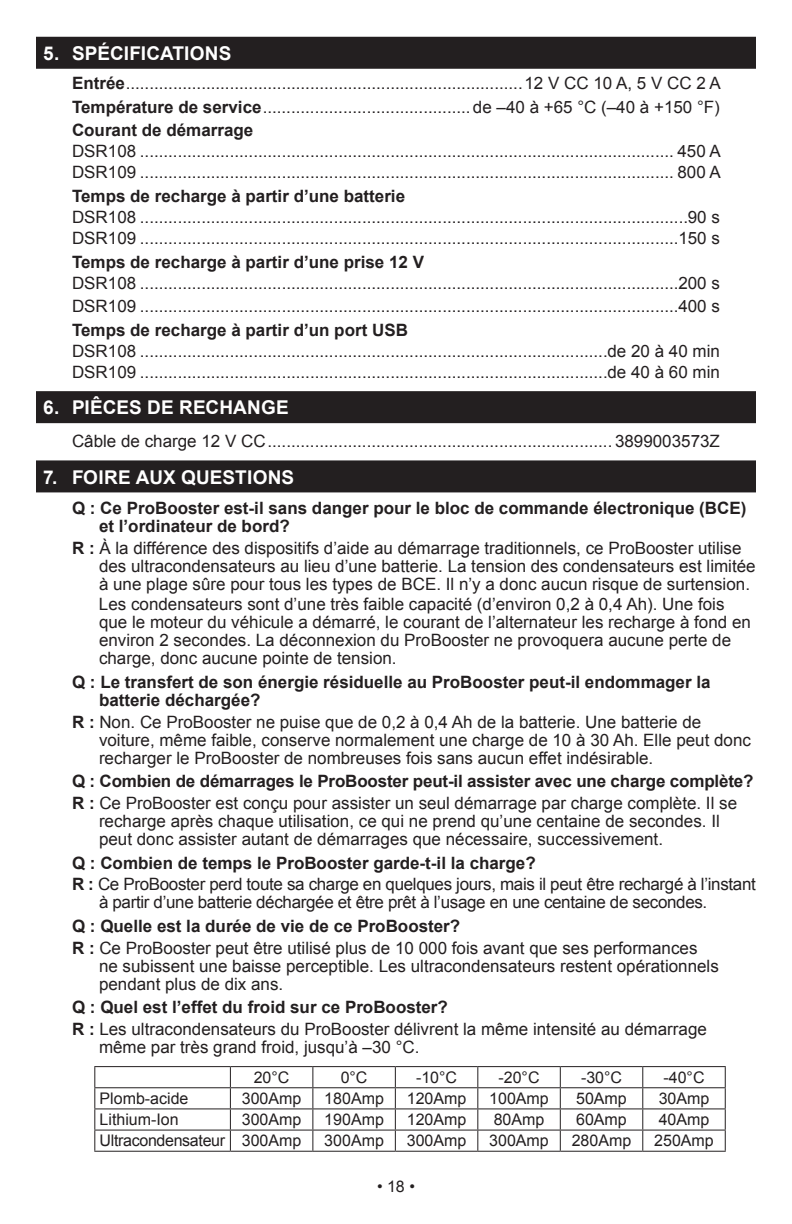
<style>
.page{position:relative;width:792px;height:1224px;background:#fff}
.page>*{position:absolute;margin:0;border:0;box-sizing:border-box;transform-origin:0 0}
.t1{font:700 19px "Arial";letter-spacing:.005em;color:#fff}
.Table_Body_Text{font:17px/18px "Arial";color:#231f20}
.Table_Body_Text-2{font:700 17px/18px "Arial";color:#231f20}
.Table_Body_Text-3{font:17px/18px "Arial";letter-spacing:-.02em;color:#231f20}
.t2{font:16px "Arial";color:#231f20}
.t3{font:16px "Arial";letter-spacing:-.02em;color:#231f20}
.s1{font-weight:700}
</style>
<div class="page">
<div style="left:36px;top:37px;width:720px;height:32px;background:#231f20"></div>
<div style="left:36px;top:391px;width:720px;height:32px;background:#231f20"></div>
<div style="left:36px;top:460px;width:720px;height:32px;background:#231f20"></div>
<hr style="left:94px;top:1066px;width:136px;height:1px;background:#231f20">
<hr style="left:230px;top:1066px;width:83px;height:1px;background:#231f20">
<hr style="left:313px;top:1066px;width:82px;height:1px;background:#231f20">
<hr style="left:395px;top:1066px;width:83px;height:1px;background:#231f20">
<hr style="left:478px;top:1066px;width:82px;height:1px;background:#231f20">
<hr style="left:560px;top:1066px;width:83px;height:1px;background:#231f20">
<hr style="left:643px;top:1066px;width:83px;height:1px;background:#231f20">
<hr style="left:94px;top:1087px;width:136px;height:1px;background:#231f20">
<hr style="left:230px;top:1087px;width:83px;height:1px;background:#231f20">
<hr style="left:313px;top:1087px;width:82px;height:1px;background:#231f20">
<hr style="left:395px;top:1087px;width:83px;height:1px;background:#231f20">
<hr style="left:478px;top:1087px;width:82px;height:1px;background:#231f20">
<hr style="left:560px;top:1087px;width:83px;height:1px;background:#231f20">
<hr style="left:643px;top:1087px;width:83px;height:1px;background:#231f20">
<hr style="left:94px;top:1108px;width:136px;height:1px;background:#231f20">
<hr style="left:230px;top:1108px;width:83px;height:1px;background:#231f20">
<hr style="left:313px;top:1108px;width:82px;height:1px;background:#231f20">
<hr style="left:395px;top:1108px;width:83px;height:1px;background:#231f20">
<hr style="left:478px;top:1108px;width:82px;height:1px;background:#231f20">
<hr style="left:560px;top:1108px;width:83px;height:1px;background:#231f20">
<hr style="left:643px;top:1108px;width:83px;height:1px;background:#231f20">
<hr style="left:94px;top:1130px;width:136px;height:1px;background:#231f20">
<svg style="left:94px;top:1067px;width:1px;height:84px"></svg>
<hr style="left:230px;top:1130px;width:83px;height:1px;background:#231f20">
<svg style="left:230px;top:1067px;width:1px;height:84px"></svg>
<hr style="left:313px;top:1130px;width:82px;height:1px;background:#231f20">
<svg style="left:312px;top:1067px;width:1px;height:84px"></svg>
<hr style="left:395px;top:1130px;width:83px;height:1px;background:#231f20">
<svg style="left:395px;top:1067px;width:1px;height:84px"></svg>
<hr style="left:478px;top:1130px;width:82px;height:1px;background:#231f20">
<svg style="left:477px;top:1067px;width:1px;height:84px"></svg>
<hr style="left:560px;top:1130px;width:83px;height:1px;background:#231f20">
<svg style="left:560px;top:1067px;width:1px;height:84px"></svg>
<hr style="left:643px;top:1130px;width:83px;height:1px;background:#231f20">
<svg style="left:642px;top:1067px;width:1px;height:84px"></svg>
<svg style="left:725px;top:1067px;width:1px;height:84px"></svg>
<hr style="left:94px;top:1151px;width:136px;height:1px;background:#231f20">
<hr style="left:230px;top:1151px;width:83px;height:1px;background:#231f20">
<hr style="left:313px;top:1151px;width:82px;height:1px;background:#231f20">
<hr style="left:395px;top:1151px;width:83px;height:1px;background:#231f20">
<hr style="left:478px;top:1151px;width:82px;height:1px;background:#231f20">
<hr style="left:560px;top:1151px;width:83px;height:1px;background:#231f20">
<hr style="left:643px;top:1151px;width:83px;height:1px;background:#231f20">
<p class="t1" style="left:43px;top:41px;width:190px">5. SPÉCIFICATIONS</p>
<p class="Table_Body_Text" style="left:72px;top:75px;width:650px"><span class="s1">Entrée</span>....................................................................................12 V CC 10 A, 5 V CC 2 A</p>
<p class="Table_Body_Text" style="left:72px;top:99px;width:649px"><span class="s1">Température de service</span>............................................de –40 à +65 °C (–40 à +150 °F)</p>
<p class="Table_Body_Text-2" style="left:72px;top:121px;width:183px">Courant de démarrage</p>
<p class="Table_Body_Text" style="left:72px;top:141px;width:650px;line-height:21px">DSR108 ................................................................................................................. 450 A<br>DSR109 ................................................................................................................. 800 A</p>
<p class="Table_Body_Text-2" style="left:72px;top:187px;width:335px">Temps de recharge à partir d’une batterie</p>
<p class="Table_Body_Text" style="left:72px;top:206px;width:649px;line-height:21px">DSR108 ....................................................................................................................90 s<br>DSR109 ..................................................................................................................150 s</p>
<p class="Table_Body_Text-2" style="left:72px;top:253px;width:354px">Temps de recharge à partir d’une prise 12 V</p>
<p class="Table_Body_Text" style="left:72px;top:274px;width:649px">DSR108 ..................................................................................................................200 s</p>
<p class="Table_Body_Text" style="left:72px;top:297px;width:649px">DSR109 ..................................................................................................................400 s</p>
<p class="Table_Body_Text-2" style="left:72px;top:321px;width:337px">Temps de recharge à partir d’un port USB</p>
<p class="Table_Body_Text" style="left:72px;top:340px;width:649px;line-height:21px">DSR108 ...................................................................................................de 20 à 40 min<br>DSR109 ...................................................................................................de 40 à 60 min</p>
<p class="t1" style="left:43px;top:395px;width:247px">6. PIÊCES DE RECHANGE</p>
<p class="Table_Body_Text" style="left:72px;top:432px;width:649px">Câble de charge 12 V CC......................................................................... 3899003573Z</p>
<p class="t1" style="left:43px;top:464px;width:253px">7. FOIRE AUX QUESTIONS</p>
<p class="Table_Body_Text-2" style="left:99px;top:500px;width:649px;text-indent:-27px">Q : Ce ProBooster est-il sans danger pour le bloc de commande électronique (BCE) et l’ordinateur de bord?</p>
<p class="Table_Body_Text" style="left:99px;top:539px;width:658px;text-indent:-27px"><span class="s1">R :</span> À la différence des dispositifs d’aide au démarrage traditionnels, ce ProBooster utilise des ultracondensateurs au lieu d’une batterie. La tension des condensateurs est limitée à une plage sûre pour tous les types de BCE. Il n’y a donc aucun risque de surtension.</p>
<p class="Table_Body_Text" style="left:99px;top:595px;width:653px">Les condensateurs sont d’une très faible capacité (d’environ 0,2 à 0,4 Ah). Une fois que le moteur du véhicule a démarré, le courant de l’alternateur les recharge à fond en environ 2 secondes. La déconnexion du ProBooster ne provoquera aucune perte de charge, donc aucune pointe de tension.</p>
<p class="Table_Body_Text-2" style="left:99px;top:674px;width:613px;text-indent:-27px">Q : Le transfert de son énergie résiduelle au ProBooster peut-il endommager la batterie déchargée?</p>
<p class="Table_Body_Text" style="left:99px;top:713px;width:654px;text-indent:-27px"><span class="s1">R :</span> Non. Ce ProBooster ne puise que de 0,2 à 0,4 Ah de la batterie. Une batterie de voiture, même faible, conserve normalement une charge de 10 à 30 Ah. Elle peut donc recharger le ProBooster de nombreuses fois sans aucun effet indésirable.</p>
<p class="Table_Body_Text-2" style="left:72px;top:773px;width:683px">Q : Combien de démarrages le ProBooster peut-il assister avec une charge complète?</p>
<p class="Table_Body_Text" style="left:99px;top:794px;width:640px;text-indent:-27px"><span class="s1">R :</span> Ce ProBooster est conçu pour assister un seul démarrage par charge complète. Il se recharge après chaque utilisation, ce qui ne prend qu’une centaine de secondes. Il peut donc assister autant de démarrages que nécessaire, successivement.</p>
<p class="Table_Body_Text-2" style="left:72px;top:854px;width:465px">Q : Combien de temps le ProBooster garde-t-il la charge?</p>
<p class="Table_Body_Text-3" style="left:99px;top:876px;width:658px;text-indent:-27px"><span class="s1">R :</span> Ce ProBooster perd toute sa charge en quelques jours, mais il peut être rechargé à l’instant à partir d’une batterie déchargée et être prêt à l’usage en une centaine de secondes.</p>
<p class="Table_Body_Text-2" style="left:72px;top:918px;width:390px">Q : Quelle est la durée de vie de ce ProBooster?</p>
<p class="Table_Body_Text" style="left:99px;top:939px;width:621px;text-indent:-27px"><span class="s1">R :</span> Ce ProBooster peut être utilisé plus de 10 000 fois avant que ses performances ne subissent une baisse perceptible. Les ultracondensateurs restent opérationnels pendant plus de dix ans.</p>
<p class="Table_Body_Text-2" style="left:72px;top:999px;width:377px">Q : Quel est l’effet du froid sur ce ProBooster?</p>
<p class="Table_Body_Text" style="left:99px;top:1020px;width:609px;text-indent:-27px"><span class="s1">R :</span> Les ultracondensateurs du ProBooster délivrent la même intensité au démarrage même par très grand froid, jusqu’à –30 °C.</p>
<p class="t2" style="left:254px;top:1067px;width:37px">20°C</p>
<p class="t2" style="left:341px;top:1067px;width:28px">0°C</p>
<p class="t2" style="left:416px;top:1067px;width:43px">-10°C</p>
<p class="t2" style="left:499px;top:1067px;width:43px">-20°C</p>
<p class="t2" style="left:581px;top:1067px;width:43px">-30°C</p>
<p class="t2" style="left:663px;top:1067px;width:43px">-40°C</p>
<p class="t2" style="left:100px;top:1088px;width:90px">Plomb-acide</p>
<p class="t2" style="left:242px;top:1088px;width:61px">300Amp</p>
<p class="t2" style="left:324px;top:1088px;width:61px">180Amp</p>
<p class="t2" style="left:407px;top:1088px;width:61px">120Amp</p>
<p class="t2" style="left:489px;top:1088px;width:61px">100Amp</p>
<p class="t2" style="left:576px;top:1088px;width:52px">50Amp</p>
<p class="t2" style="left:659px;top:1088px;width:52px">30Amp</p>
<p class="t2" style="left:100px;top:1109px;width:81px">Lithium-Ion</p>
<p class="t2" style="left:242px;top:1109px;width:61px">300Amp</p>
<p class="t2" style="left:324px;top:1109px;width:61px">190Amp</p>
<p class="t2" style="left:407px;top:1109px;width:61px">120Amp</p>
<p class="t2" style="left:494px;top:1109px;width:52px">80Amp</p>
<p class="t2" style="left:576px;top:1109px;width:52px">60Amp</p>
<p class="t2" style="left:659px;top:1109px;width:52px">40Amp</p>
<p class="t3" style="left:100px;top:1130px;width:127px">Ultracondensateur</p>
<p class="t2" style="left:242px;top:1130px;width:61px">300Amp</p>
<p class="t2" style="left:324px;top:1130px;width:61px">300Amp</p>
<p class="t2" style="left:407px;top:1130px;width:61px">300Amp</p>
<p class="t2" style="left:489px;top:1130px;width:61px">300Amp</p>
<p class="t2" style="left:572px;top:1130px;width:61px">280Amp</p>
<p class="t2" style="left:654px;top:1130px;width:61px">250Amp</p>
<p class="t2" style="left:377px;top:1176px;width:39px">• 18 •</p>
</div>
